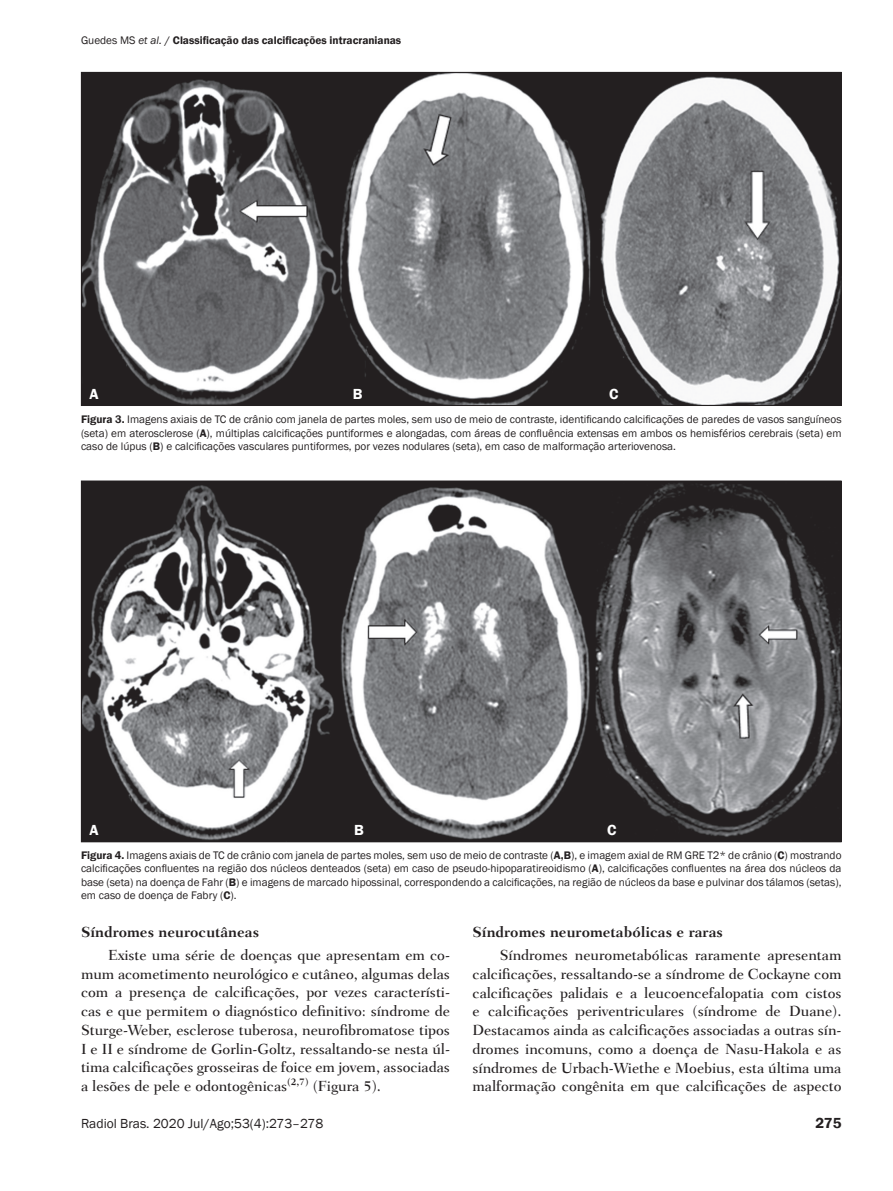
<style>
.page{position:relative;width:893px;height:1191px;background:#fff}
.page>*{position:absolute;margin:0;border:0;box-sizing:border-box;transform-origin:0 0}
.t1{font:500 15px/18.8px "Fairfield LT";letter-spacing:-.005em;color:#231f20;text-align:justify}
.t2{font:700 15px "Fairfield LT";color:#231f20}
.t3{font:600 15px "Franklin Gothic";color:#fff}
.t4{font:600 15px "Franklin Gothic";color:#231f20}
.t5{font:13.5px "Franklin Gothic";color:#231f20}
.t6{font:11.25px/13.5px "Franklin Gothic";color:#231f20;text-align:justify}
.t7{font:600 11.25px "Franklin Gothic";color:#231f20}
.s1{font-weight:400}
.s2{font-weight:400;font-style:italic}
.s3{font-weight:500}
.s4{font-weight:600}
</style>
<div class="page">
<img style="left:83px;top:74px;width:756px;height:330px">
<img style="left:83px;top:482px;width:756px;height:358px">
<p class="t7" style="left:81px;top:33px;width:322px"><span class="s1">Guedes MS</span> <span class="s2">et al.</span> <span class="s3">/</span> Classificação das calcificações intracranianas</p>
<h1 class="t3" style="left:90px;top:385px;width:11px">A</h1>
<h1 class="t3" style="left:353px;top:385px;width:11px">B</h1>
<h1 class="t3" style="left:609px;top:385px;width:11px">C</h1>
<p class="t6" style="left:81px;top:413px;width:762px"><span class="s4">Figura 3.</span> Imagens axiais de TC de crânio com janela de partes moles, sem uso de meio de contraste, identificando calcificações de paredes de vasos sanguíneos (seta) em aterosclerose (<span class="s4">A</span>), múltiplas calcificações puntiformes e alongadas, com áreas de confluência extensas em ambos os hemisférios cerebrais (seta) em caso de lúpus (<span class="s4">B</span>) e calcificações vasculares puntiformes, por vezes nodulares (seta), em caso de malformação arteriovenosa.</p>
<h1 class="t3" style="left:90px;top:821px;width:11px">A</h1>
<h1 class="t3" style="left:354px;top:821px;width:11px">B</h1>
<h1 class="t3" style="left:607px;top:821px;width:11px">C</h1>
<p class="t6" style="left:81px;top:848px;width:762px"><span class="s4">Figura 4.</span> Imagens axiais de TC de crânio com janela de partes moles, sem uso de meio de contraste (<span class="s4">A,B</span>), e imagem axial de RM GRE T2* de crânio (<span class="s4">C</span>) mostrando calcificações confluentes na região dos núcleos denteados (seta) em caso de pseudo-hipoparatireoidismo (<span class="s4">A</span>), calcificações confluentes na área dos núcleos da base (seta) na doença de Fahr (<span class="s4">B</span>) e imagens de marcado hipossinal, correspondendo a calcificações, na região de núcleos da base e pulvinar dos tálamos (setas), em caso de doença de Fabry (<span class="s4">C</span>).</p>
<h1 class="t2" style="left:81px;top:923px;width:180px">Síndromes neurocutâneas</h1>
<p class="t1" style="left:81px;top:945px;width:370px;text-indent:27px">Existe uma série de doenças que apresentam em co&shy;mum acometimento neurológico e cutâneo, algumas delas com a presença de calcificações, por vezes característi&shy;cas e que permitem o diagnóstico definitivo: síndrome de Sturge-Weber, esclerose tuberosa, neurofibromatose tipos I e II e síndrome de Gorlin-Goltz, ressaltando-se nesta úl&shy;tima calcificações grosseiras de foice em jovem, associadas a lesões de pele e odontogênicas<sup>(2,7)</sup> (Figura 5).</p>
<h1 class="t2" style="left:472px;top:923px;width:252px">Síndromes neurometabólicas e raras</h1>
<p class="t1" style="left:472px;top:945px;width:370px;text-indent:27px">Síndromes neurometabólicas raramente apresentam calcificações, ressaltando-se a síndrome de Cockayne com calcificações palidais e a leucoencefalopatia com cistos e calcificações periventriculares (síndrome de Duane).<br>Destacamos ainda as calcificações associadas a outras sín&shy;dromes incomuns, como a doença de Nasu-Hakola e as síndromes de Urbach-Wiethe e Moebius, esta última uma malformação congênita em que calcificações de aspecto</p>
<p class="t5" style="left:81px;top:1114px;width:244px">Radiol Bras. 2020 Jul/Ago;53(4):273–278</p>
<h1 class="t4" style="left:815px;top:1113px;width:28px">275</h1>
</div>
